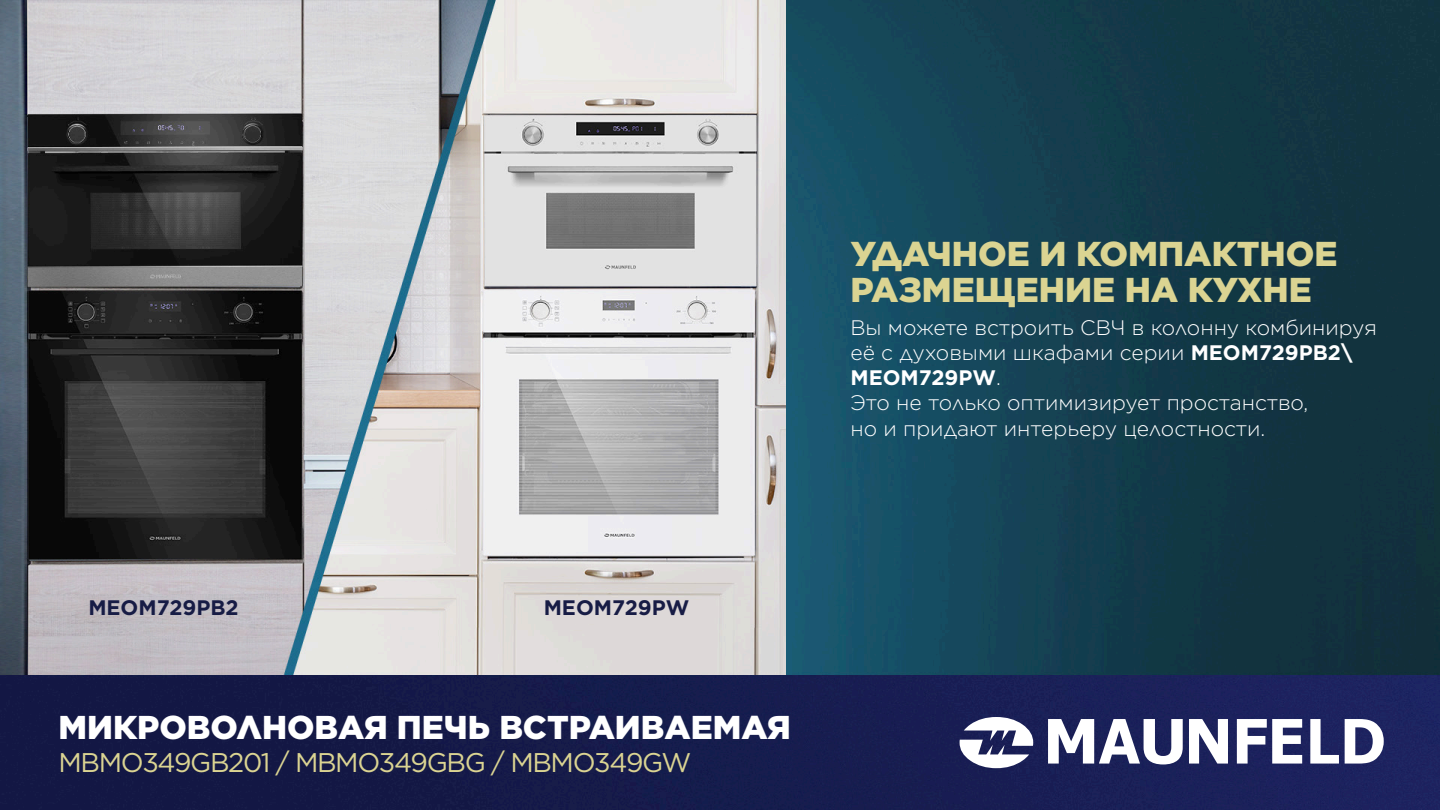
<style>
.page{position:relative;width:1440px;height:810px;background:#fff}
.page>*{position:absolute;margin:0;border:0;box-sizing:border-box;transform-origin:0 0}
.t1{font:900 34.5px/36px "Gotham";color:#dbd492}
.t2{font:900 33px "Gotham";color:#fff}
.t3{font:27px "Gotham";letter-spacing:-.05em;color:#dbd492}
.t4{font:300 21px/25.2px "Gotham";color:#fff}
.t5{font:700 21px "Gotham";color:#171c45}
.s1{font-weight:700}
</style>
<div class="page">
<img style="left:0;top:0;width:1440px;height:810px">
<svg style="left:960px;top:717px;width:424px;height:51px"></svg>
<p class="t1" style="left:850px;top:236px;width:488px">УДАЧНОЕ И КОМПАКТНОЕ<br>РАЗМЕЩЕНИЕ НА КУХНЕ</p>
<p class="t4" style="left:850px;top:314px;width:528px">Вы можете встроить СВЧ в колонну комбинируя её с духовыми шкафами серии <span class="s1">MEOM729PB2\ MEOM729PW</span>.<br>Это не только оптимизирует простанство,</p>
<p class="t4" style="left:850px;top:415px;width:416px">но и придают интерьеру целостности.</p>
<p class="t5" style="left:88px;top:593px;width:152px">MEOM729PB2</p>
<p class="t5" style="left:544px;top:593px;width:147px">MEOM729PW</p>
<p class="t2" style="left:58px;top:705px;width:734px">МИКРОВОЛНОВАЯ ПЕЧЬ ВСТРАИВАЕМАЯ</p>
<p class="t3" style="left:58px;top:745px;width:634px">MBMO349GB201 / MBMO349GBG / MBMO349GW</p>
</div>
